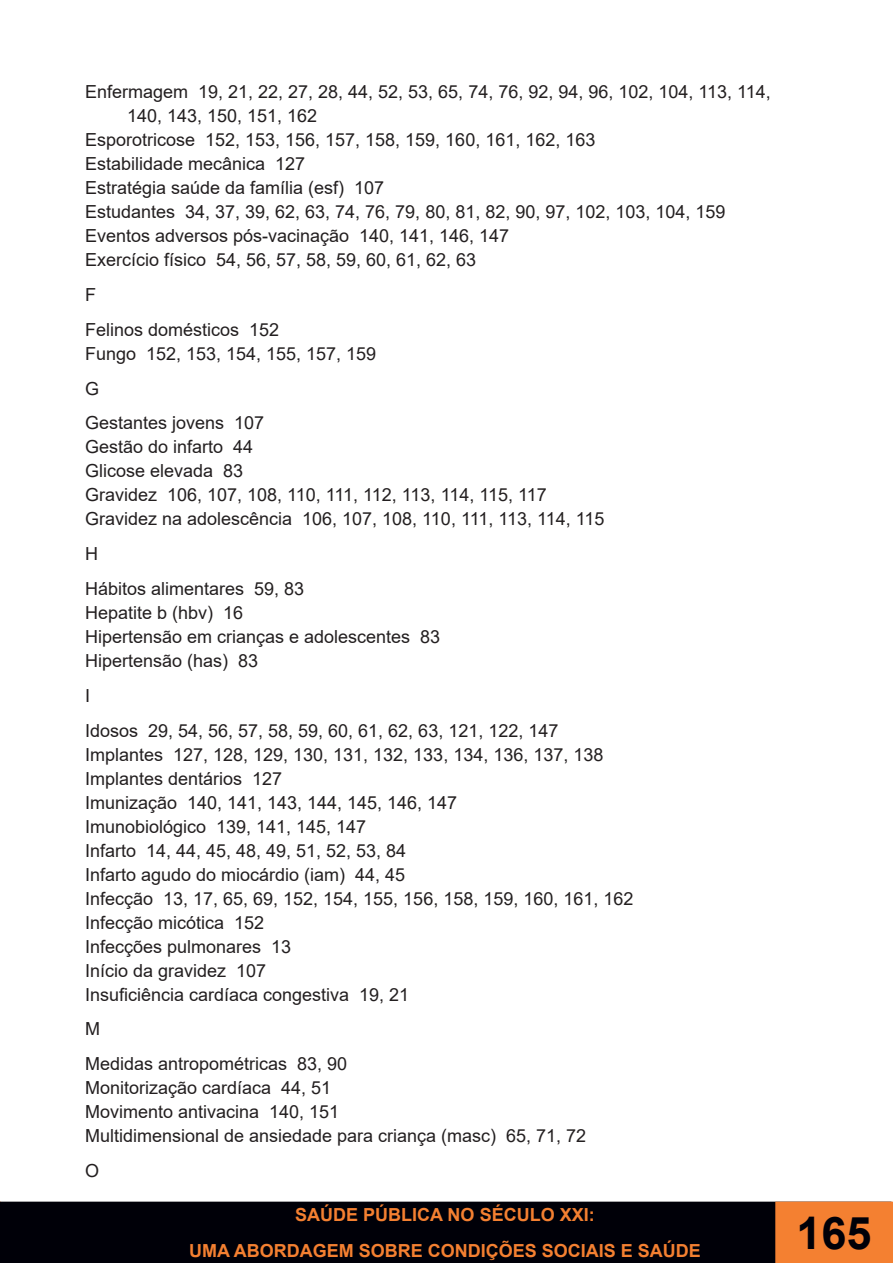
<style>
.page{position:relative;width:893px;height:1263px;background:#fff}
.page>*{position:absolute;margin:0;border:0;box-sizing:border-box;transform-origin:0 0}
.t1{font:700 45px "Arial";color:#000008}
.t2{font:18px/24px "Arial";color:#231f20}
.t3{font:700 18px/35.5px "Arial";color:#f48031;text-align:center}
</style>
<div class="page">
<div style="left:0;top:1201px;width:775px;height:62px;background:#000008"></div>
<div style="left:776px;top:1202px;width:116px;height:60px;background:#f48031"></div>
<div style="left:775px;top:1201px;width:118px;height:62px;border:2px solid #f48031"></div>
<p class="t2" style="left:127px;top:80px;width:645px;text-indent:-42px">Enfermagem 19, 21, 22, 27, 28, 44, 52, 53, 65, 74, 76, 92, 94, 96, 102, 104, 113, 114,<br>140, 143, 150, 151, 162</p>
<p class="t2" style="left:85px;top:128px;width:512px">Esporotricose 152, 153, 156, 157, 158, 159, 160, 161, 162, 163</p>
<p class="t2" style="left:85px;top:152px;width:222px">Estabilidade mecânica 127</p>
<p class="t2" style="left:85px;top:176px;width:301px">Estratégia saúde da família (esf) 107</p>
<p class="t2" style="left:85px;top:200px;width:642px">Estudantes 34, 37, 39, 62, 63, 74, 76, 79, 80, 81, 82, 90, 97, 102, 103, 104, 159</p>
<p class="t2" style="left:85px;top:224px;width:426px">Eventos adversos pós-vacinação 140, 141, 146, 147</p>
<p class="t2" style="left:85px;top:248px;width:393px">Exercício físico 54, 56, 57, 58, 59, 60, 61, 62, 63</p>
<p class="t2" style="left:85px;top:283px;width:12px">F</p>
<p class="t2" style="left:85px;top:317px;width:196px">Felinos domésticos 152</p>
<p class="t2" style="left:85px;top:341px;width:293px">Fungo 152, 153, 154, 155, 157, 159</p>
<p class="t2" style="left:85px;top:376px;width:16px">G</p>
<p class="t2" style="left:85px;top:411px;width:181px">Gestantes jovens 107</p>
<p class="t2" style="left:85px;top:435px;width:170px">Gestão do infarto 44</p>
<p class="t2" style="left:85px;top:459px;width:160px">Glicose elevada 83</p>
<p class="t2" style="left:85px;top:483px;width:463px">Gravidez 106, 107, 108, 110, 111, 112, 113, 114, 115, 117</p>
<p class="t2" style="left:85px;top:507px;width:521px">Gravidez na adolescência 106, 107, 108, 110, 111, 113, 114, 115</p>
<p class="t2" style="left:85px;top:542px;width:14px">H</p>
<p class="t2" style="left:85px;top:577px;width:221px">Hábitos alimentares 59, 83</p>
<p class="t2" style="left:85px;top:601px;width:160px">Hepatite b (hbv) 16</p>
<p class="t2" style="left:85px;top:625px;width:357px">Hipertensão em crianças e adolescentes 83</p>
<p class="t2" style="left:85px;top:649px;width:175px">Hipertensão (has) 83</p>
<p class="t2" style="left:85px;top:683px;width:7px">I</p>
<p class="t2" style="left:85px;top:718px;width:475px">Idosos 29, 54, 56, 57, 58, 59, 60, 61, 62, 63, 121, 122, 147</p>
<p class="t2" style="left:85px;top:742px;width:520px">Implantes 127, 128, 129, 130, 131, 132, 133, 134, 136, 137, 138</p>
<p class="t2" style="left:85px;top:766px;width:199px">Implantes dentários 127</p>
<p class="t2" style="left:85px;top:790px;width:374px">Imunização 140, 141, 143, 144, 145, 146, 147</p>
<p class="t2" style="left:85px;top:814px;width:283px">Imunobiológico 139, 141, 145, 147</p>
<p class="t2" style="left:85px;top:838px;width:323px">Infarto 14, 44, 45, 48, 49, 51, 52, 53, 84</p>
<p class="t2" style="left:85px;top:862px;width:322px">Infarto agudo do miocárdio (iam) 44, 45</p>
<p class="t2" style="left:85px;top:886px;width:550px">Infecção 13, 17, 65, 69, 152, 154, 155, 156, 158, 159, 160, 161, 162</p>
<p class="t2" style="left:85px;top:910px;width:181px">Infecção micótica 152</p>
<p class="t2" style="left:85px;top:934px;width:208px">Infecções pulmonares 13</p>
<p class="t2" style="left:85px;top:958px;width:183px">Início da gravidez 107</p>
<p class="t2" style="left:85px;top:982px;width:326px">Insuficiência cardíaca congestiva 19, 21</p>
<p class="t2" style="left:85px;top:1017px;width:16px">M</p>
<p class="t2" style="left:85px;top:1052px;width:264px">Medidas antropométricas 83, 90</p>
<p class="t2" style="left:85px;top:1076px;width:248px">Monitorização cardíaca 44, 51</p>
<p class="t2" style="left:85px;top:1100px;width:256px">Movimento antivacina 140, 151</p>
<p class="t2" style="left:85px;top:1124px;width:503px">Multidimensional de ansiedade para criança (masc) 65, 71, 72</p>
<p class="t2" style="left:85px;top:1159px;width:16px">O</p>
<p class="t3" style="left:189px;top:1197px;width:513px">SAÚDE PÚBLICA NO SÉCULO XXI:<br>UMA ABORDAGEM SOBRE CONDIÇÕES SOCIAIS E SAÚDE</p>
<h1 class="t1" style="left:797px;top:1201px;width:77px">165</h1>
</div>
